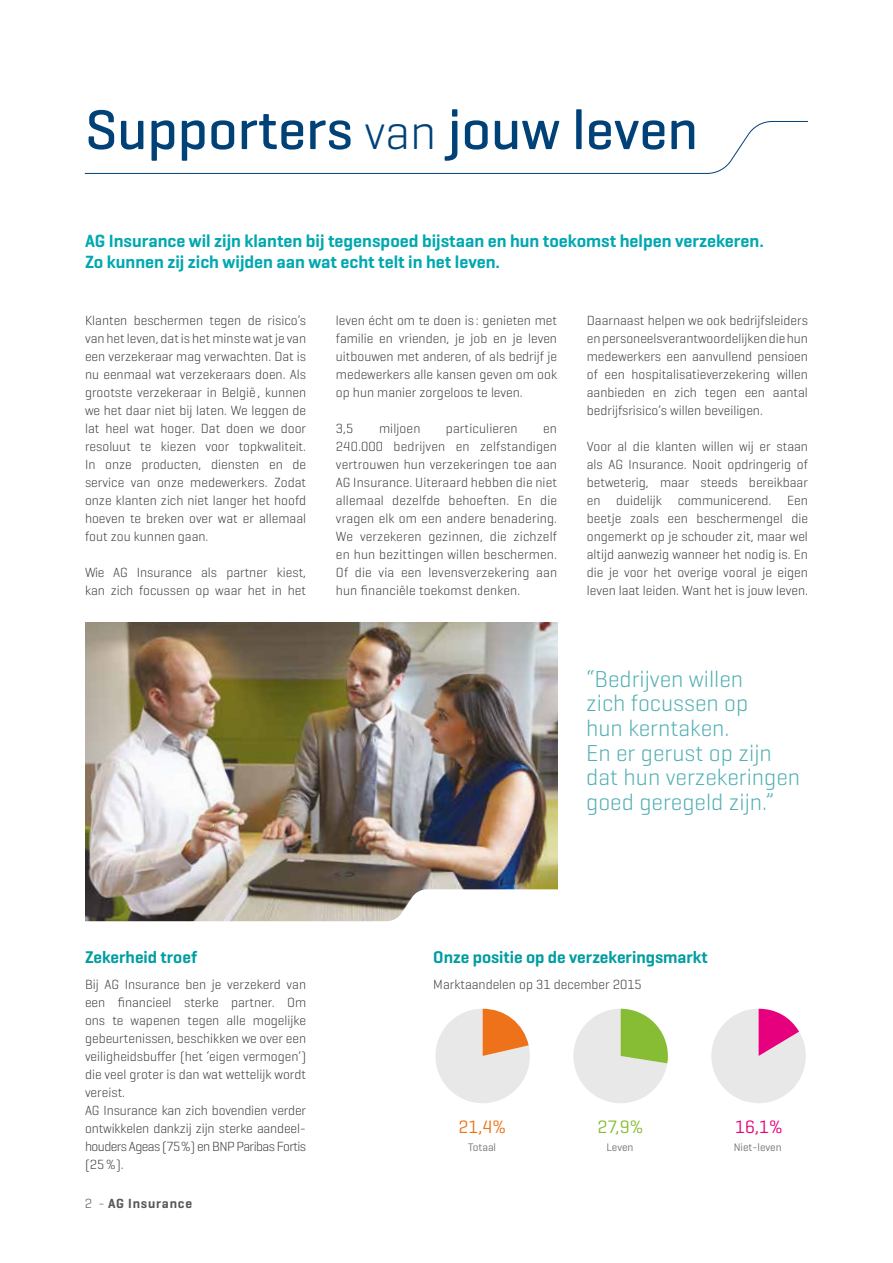
<style>
.page{position:relative;width:893px;height:1263px;background:#fff}
.page>*{position:absolute;margin:0;border:0;box-sizing:border-box;transform-origin:0 0}
.t1{font:500 57px "Geogrotesque";color:#004177}
.t2{font:300 23.4px/24.6px "Geogrotesque";color:#52afb3}
.t3{font:18.3px "Geogrotesque";color:#ee7219}
.t4{font:18.3px "Geogrotesque";color:#86bd34}
.t5{font:18.3px "Geogrotesque";color:#e6007d}
.t6{font:600 18px/21px "Geogrotesque";color:#00a8b0}
.t7{font:600 17.25px "Geogrotesque";color:#009da1}
.t8{font:300 13.5px/18px "Geogrotesque";color:#3c3c3b;text-align:justify}
.t9{font:600 13.5px "Geogrotesque";letter-spacing:.06em;color:#575756}
.t10{font:11.1px "Geogrotesque";color:#757474}
.s1{font-weight:300;font-size:49.8px}
.s2{font-weight:300}
</style>
<div class="page">
<img style="left:86px;top:623px;width:471px;height:266px">
<svg style="left:85px;top:889px;width:473px;height:33px"></svg>
<svg style="left:84px;top:121px;width:724px;height:53px"></svg>
<svg style="left:435px;top:1009px;width:95px;height:94px"></svg>
<svg style="left:573px;top:1009px;width:95px;height:94px"></svg>
<svg style="left:711px;top:1009px;width:95px;height:94px"></svg>
<h1 class="t1" style="left:85px;top:94px;width:614px">Supporters <span class="s1">van</span> jouw leven</h1>
<h3 class="t6" style="left:85px;top:231px;width:680px">AG Insurance wil zijn klanten bij tegenspoed bijstaan en hun toekomst helpen verzekeren.<br>Zo kunnen zij zich wijden aan wat echt telt in het leven.</h3>
<p class="t8" style="left:85px;top:311px;width:223px">Klanten beschermen tegen de risico’s van het leven, dat is het minste wat je van een verzekeraar mag verwachten. Dat is nu eenmaal wat verzekeraars doen. Als grootste verzekeraar in België , kunnen we het daar niet bij laten. We leggen de lat heel wat hoger. Dat doen we door resoluut te kiezen voor topkwaliteit.<br>In onze producten, diensten en de service van onze medewerkers. Zodat onze klanten zich niet langer het hoofd hoeven te breken over wat er allemaal fout zou kunnen gaan.</p>
<p class="t8" style="left:85px;top:563px;width:223px">Wie AG Insurance als partner kiest, kan zich focussen op waar het in het</p>
<p class="t8" style="left:336px;top:311px;width:223px">leven écht om te doen is : genieten met familie en vrienden, je job en je leven uitbouwen met anderen, of als bedrijf je medewerkers alle kansen geven om ook op hun manier zorgeloos te leven.</p>
<p class="t8" style="left:336px;top:419px;width:19px">3,5</p>
<p class="t8" style="left:379px;top:419px;width:43px">miljoen</p>
<p class="t8" style="left:446px;top:419px;width:73px">particulieren</p>
<p class="t8" style="left:336px;top:419px;width:223px;text-indent:207px">en 240.000 bedrijven en zelfstandigen vertrouwen hun verzekeringen toe aan AG Insurance. Uiteraard hebben die niet allemaal dezelfde behoeften. En die vragen elk om een andere benadering.<br>We verzekeren gezinnen, die zichzelf en hun bezittingen willen beschermen.<br>Of die via een levensverzekering aan hun financiële toekomst denken.</p>
<p class="t8" style="left:587px;top:311px;width:223px">Daarnaast helpen we ook bedrijfsleiders en personeelsverantwoordelijken die hun medewerkers een aanvullend pensioen of een hospitalisatieverzekering willen aanbieden en zich tegen een aantal bedrijfsrisico’s willen beveiligen.</p>
<p class="t8" style="left:587px;top:437px;width:223px">Voor al die klanten willen wij er staan als AG Insurance. Nooit opdringerig of betweterig, maar steeds bereikbaar en duidelijk communicerend. Een beetje zoals een beschermengel die ongemerkt op je schouder zit, maar wel altijd aanwezig wanneer het nodig is. En die je voor het overige vooral je eigen leven laat leiden. Want het is jouw leven.</p>
<h2 class="t2" style="left:586px;top:666px;width:215px">“Bedrijven willen<br>zich focussen op<br>hun kerntaken.<br>En er gerust op zijn dat hun verzekeringen goed geregeld zijn.”</h2>
<p class="t7" style="left:85px;top:946px;width:113px">Zekerheid troef</p>
<p class="t8" style="left:85px;top:975px;width:223px;text-align:left">Bij AG Insurance ben je verzekerd van een financieel sterke partner. Om ons te wapenen tegen alle mogelijke gebeurtenissen, beschikken we over een veiligheidsbuffer (het ‘eigen vermogen’) die veel groter is dan wat wettelijk wordt vereist.<br>AG Insurance kan zich bovendien verder ontwikkelen dankzij zijn sterke aandeel&shy;houders Ageas (75%) en BNP Paribas Fortis (25%).</p>
<p class="t9" style="left:85px;top:1195px;width:109px"><span class="s2">2 -</span> AG Insurance</p>
<p class="t7" style="left:433px;top:946px;width:276px">Onze positie op de verzekeringsmarkt</p>
<p class="t8" style="left:433px;top:975px;width:210px">Marktaandelen op 31 december 2015</p>
<h3 class="t3" style="left:459px;top:1115px;width:49px">21,4%</h3>
<h3 class="t4" style="left:597px;top:1115px;width:48px">27,9%</h3>
<h3 class="t5" style="left:735px;top:1115px;width:49px">16,1%</h3>
<p class="t10" style="left:468px;top:1140px;width:30px">Totaal</p>
<p class="t10" style="left:607px;top:1140px;width:28px">Leven</p>
<p class="t10" style="left:734px;top:1140px;width:49px">Niet-leven</p>
</div>
